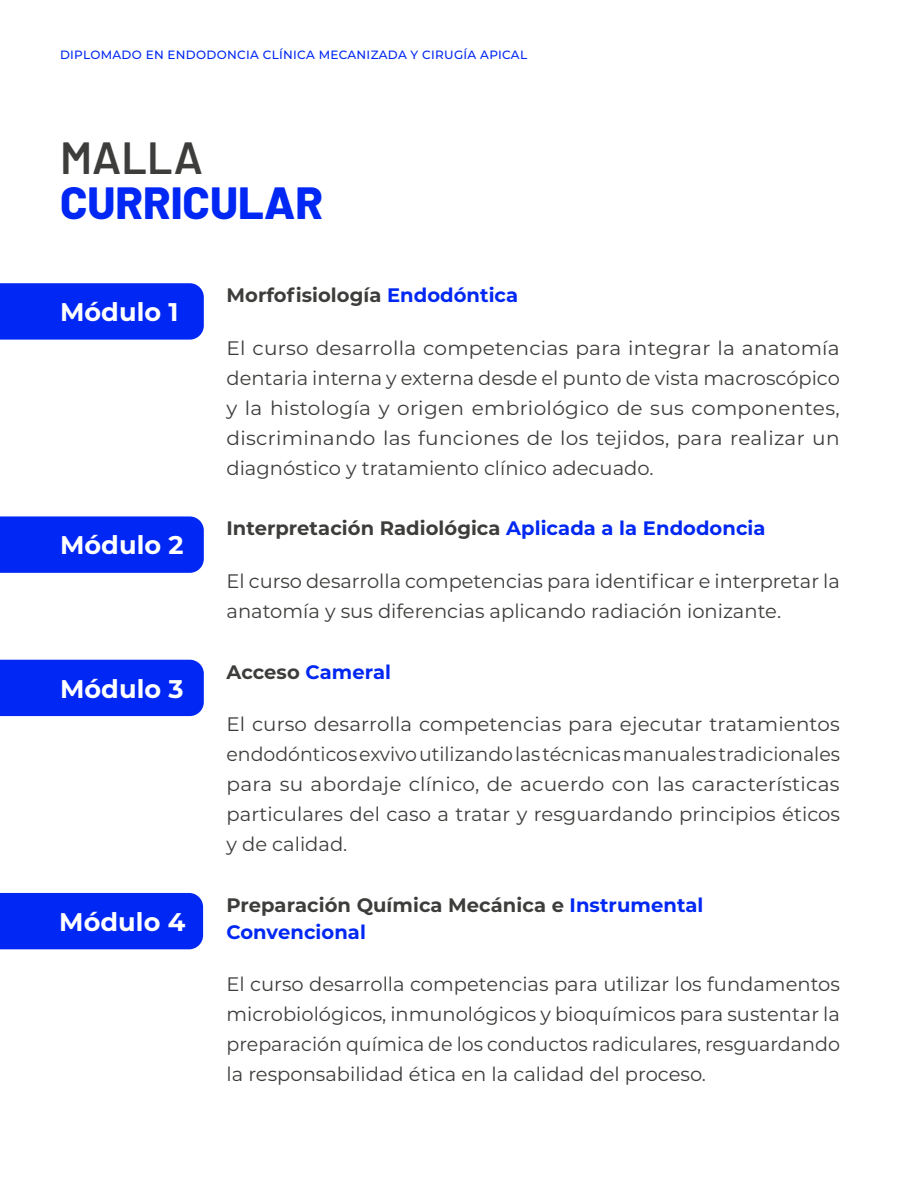
<style>
.page{position:relative;width:900px;height:1200px;background:#fff}
.page>*{position:absolute;margin:0;border:0;box-sizing:border-box;transform-origin:0 0}
.t1{font:800 45px "Barlow";color:#0027f3}
.t2{font:600 45px "Barlow";color:#3d3d3b}
.t3{font:700 25.5px "Montserrat";letter-spacing:.005em;color:#fff}
.t4{font:19.5px/30px "Montserrat";color:#3d3d3b;text-align:justify}
.t5{font:700 19.5px/27px "Montserrat";letter-spacing:.005em;color:#3d3d3b}
.t6{font:700 19.5px "Montserrat";letter-spacing:.005em;color:#0027f3}
.t7{font:500 12px "Montserrat";letter-spacing:.025em;color:#0027f3}
.s1{color:#0027f3}
.s2{color:#3d3d3b}
</style>
<div class="page">
<div style="left:0;top:283px;width:204px;height:57px;background:#0027f3"></div>
<div style="left:0;top:516px;width:204px;height:57px;background:#0027f3"></div>
<div style="left:0;top:660px;width:204px;height:56px;background:#0027f3"></div>
<div style="left:0;top:893px;width:203px;height:56px;background:#0027f3"></div>
<p class="t7" style="left:60px;top:47px;width:469px">DIPLOMADO EN ENDODONCIA CLÍNICA MECANIZADA Y CIRUGÍA APICAL</p>
<h1 class="t2" style="left:60px;top:125px;width:145px">MALLA</h1>
<h1 class="t1" style="left:60px;top:169px;width:265px">CURRICULAR</h1>
<h2 class="t3" style="left:60px;top:294px;width:120px">Módulo 1</h2>
<h2 class="t3" style="left:60px;top:527px;width:125px">Módulo 2</h2>
<h2 class="t3" style="left:60px;top:670px;width:125px">Módulo 3</h2>
<h2 class="t3" style="left:59px;top:903px;width:128px">Módulo 4</h2>
<p class="t5" style="left:226px;top:281px;width:293px">Morfofisiología <span class="s1">Endodóntica</span></p>
<p class="t4" style="left:226px;top:332px;width:615px">El curso desarrolla competencias para integrar la anatomía dentaria interna y externa desde el punto de vista macroscópico y la histología y origen embriológico de sus componentes, discriminando las funciones de los tejidos, para realizar un diagnóstico y tratamiento clínico adecuado.</p>
<p class="t5" style="left:226px;top:514px;width:541px">Interpretación Radiológica <span class="s1">Aplicada a la Endodoncia</span></p>
<p class="t4" style="left:226px;top:565px;width:615px">El curso desarrolla competencias para identificar e interpretar la anatomía y sus diferencias aplicando radiación ionizante.</p>
<p class="t6" style="left:226px;top:658px;width:166px"><span class="s2">Acceso</span> Cameral</p>
<p class="t4" style="left:226px;top:708px;width:615px">El curso desarrolla competencias para ejecutar tratamientos endodónticos exvivo utilizando las técnicas manuales tradicionales para su abordaje clínico, de acuerdo con las características particulares del caso a tratar y resguardando principios éticos y de calidad.</p>
<p class="t5" style="left:226px;top:890px;width:479px">Preparación Química Mecánica e <span class="s1">Instrumental<br>Convencional</span></p>
<p class="t4" style="left:226px;top:969px;width:615px">El curso desarrolla competencias para utilizar los fundamentos microbiológicos, inmunológicos y bioquímicos para sustentar la preparación química de los conductos radiculares, resguardando la responsabilidad ética en la calidad del proceso.</p>
</div>
